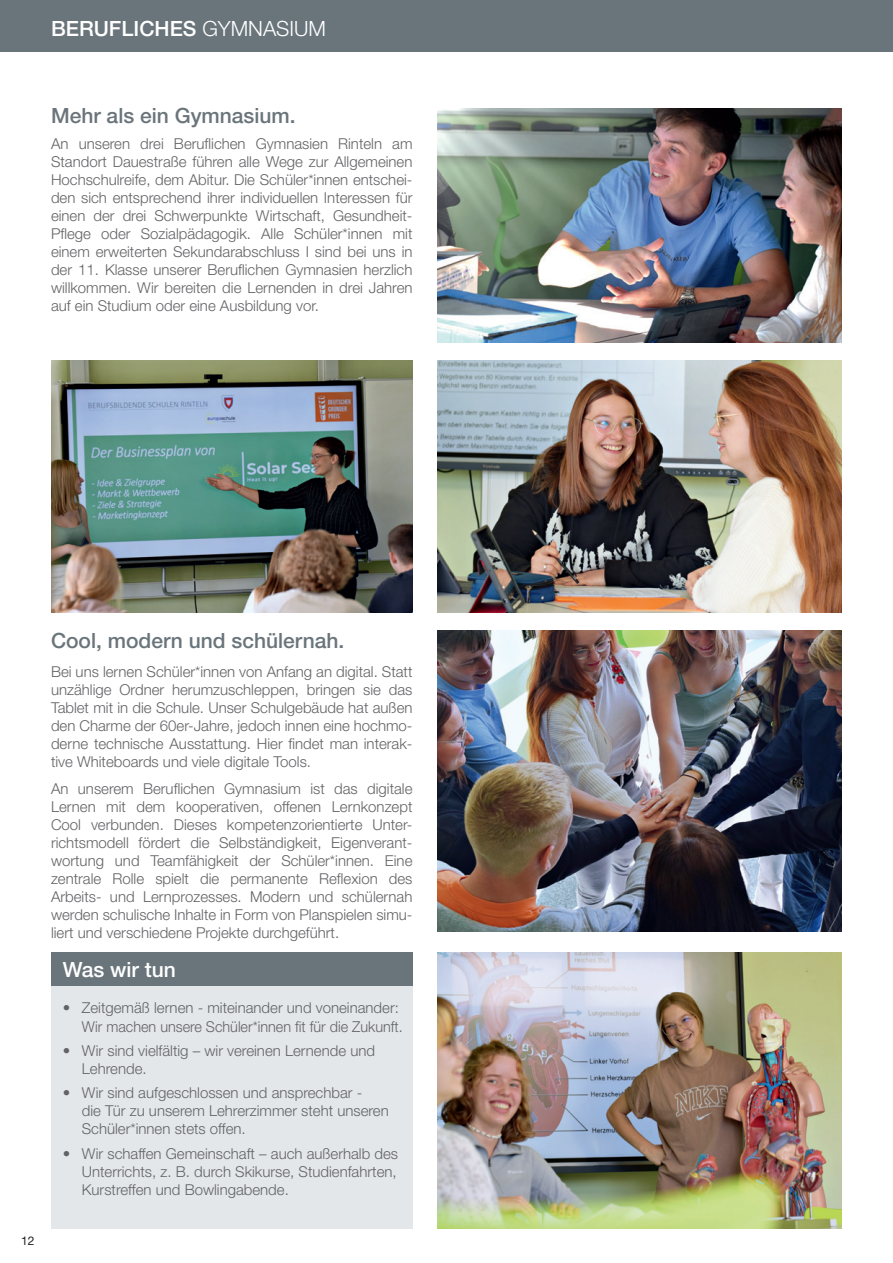
<style>
.page{position:relative;width:893px;height:1263px;background:#fff}
.page>*{position:absolute;margin:0;border:0;box-sizing:border-box;transform-origin:0 0}
.t1{font:500 21px "Helvetica Neue LT Std";color:#6a757b}
.t2{font:500 21px "Helvetica Neue LT Std";color:#fff}
.t3{font:300 15px/18px "Helvetica Neue LT Std";color:#636366;text-align:justify}
.t4{font:300 15px "Helvetica Neue LT Std";color:#636366;scale:.96 1}
.t5{font:12px "Helvetica Neue LT Std";color:#231f20}
.s1{font-weight:300}
</style>
<div class="page">
<div style="left:0;top:0;width:893px;height:51px;background:#6a757b"></div>
<img style="left:51px;top:360px;width:361px;height:252px">
<img style="left:438px;top:360px;width:404px;height:252px">
<img style="left:438px;top:952px;width:404px;height:277px">
<img style="left:438px;top:630px;width:404px;height:301px">
<img style="left:438px;top:108px;width:404px;height:234px">
<div style="left:51px;top:952px;width:361px;height:277px;background:#e4e7ea"></div>
<div style="left:51px;top:952px;width:361px;height:34px;background:#6a757b"></div>
<p class="t2" style="left:51px;top:16px;width:276px">BERUFLICHES <span class="s1">GYMNASIUM</span></p>
<p class="t1" style="left:51px;top:103px;width:246px">Mehr als ein Gymnasium.</p>
<p class="t3" style="left:51px;top:134px;width:363px">An unseren drei Beruflichen Gymnasien Rinteln am Standort Dauestraße führen alle Wege zur Allgemeinen Hochschulreife, dem Abitur. Die Schüler*innen entschei&shy;den sich entsprechend ihrer individuellen Interessen für einen der drei Schwerpunkte Wirtschaft, Gesundheit-Pflege oder Sozialpädagogik. Alle Schüler*innen mit einem erweiterten Sekundarabschluss I sind bei uns in der 11. Klasse unserer Beruflichen Gymnasien herzlich willkommen. Wir bereiten die Lernenden in drei Jahren auf ein Studium oder eine Ausbildung vor.</p>
<p class="t5" style="left:21px;top:1233px;width:15px">12</p>
<p class="t1" style="left:51px;top:627px;width:295px">Cool, modern und schülernah.</p>
<p class="t3" style="left:51px;top:663px;width:363px">Bei uns lernen Schüler*innen von Anfang an digital. Statt unzählige Ordner herumzuschleppen, bringen sie das Tablet mit in die Schule. Unser Schulgebäude hat außen den Charme der 60er-Jahre, jedoch innen eine hochmo&shy;derne technische Ausstattung. Hier findet man interak&shy;tive Whiteboards und viele digitale Tools.</p>
<p class="t3" style="left:51px;top:779px;width:363px">An unserem Beruflichen Gymnasium ist das digitale Lernen mit dem kooperativen, offenen Lernkonzept Cool verbunden. Dieses kompetenzorientierte Unter&shy;richtsmodell fördert die Selbständigkeit, Eigenverant&shy;wortung und Teamfähigkeit der Schüler*innen. Eine zentrale Rolle spielt die permanente Reflexion des Arbeits- und Lernprozesses. Modern und schülernah werden schulische Inhalte in Form von Planspielen simu&shy;liert und verschiedene Projekte durchgeführt.</p>
<p class="t2" style="left:63px;top:957px;width:115px">Was wir tun</p>
<p class="t3" style="left:63px;top:999px;width:338px">• Zeitgemäß lernen - miteinander und voneinander:</p>
<p class="t4" style="left:82px;top:1017px;width:336px">Wir machen unsere Schüler*innen fit für die Zukunft.</p>
<p class="t3" style="left:82px;top:1041px;width:295px;text-indent:-19px">• Wir sind vielfältig – wir vereinen Lernende und<br>Lehrende.</p>
<p class="t3" style="left:82px;top:1084px;width:308px;text-align:left;text-indent:-19px">• Wir sind aufgeschlossen und ansprechbar -<br>die Tür zu unserem Lehrerzimmer steht unseren<br>Schüler*innen stets offen.</p>
<p class="t3" style="left:82px;top:1144px;width:318px;text-indent:-19px">• Wir schaffen Gemeinschaft – auch außerhalb des Unterrichts, z. B. durch Skikurse, Studienfahrten, Kurstreffen und Bowlingabende.</p>
</div>
